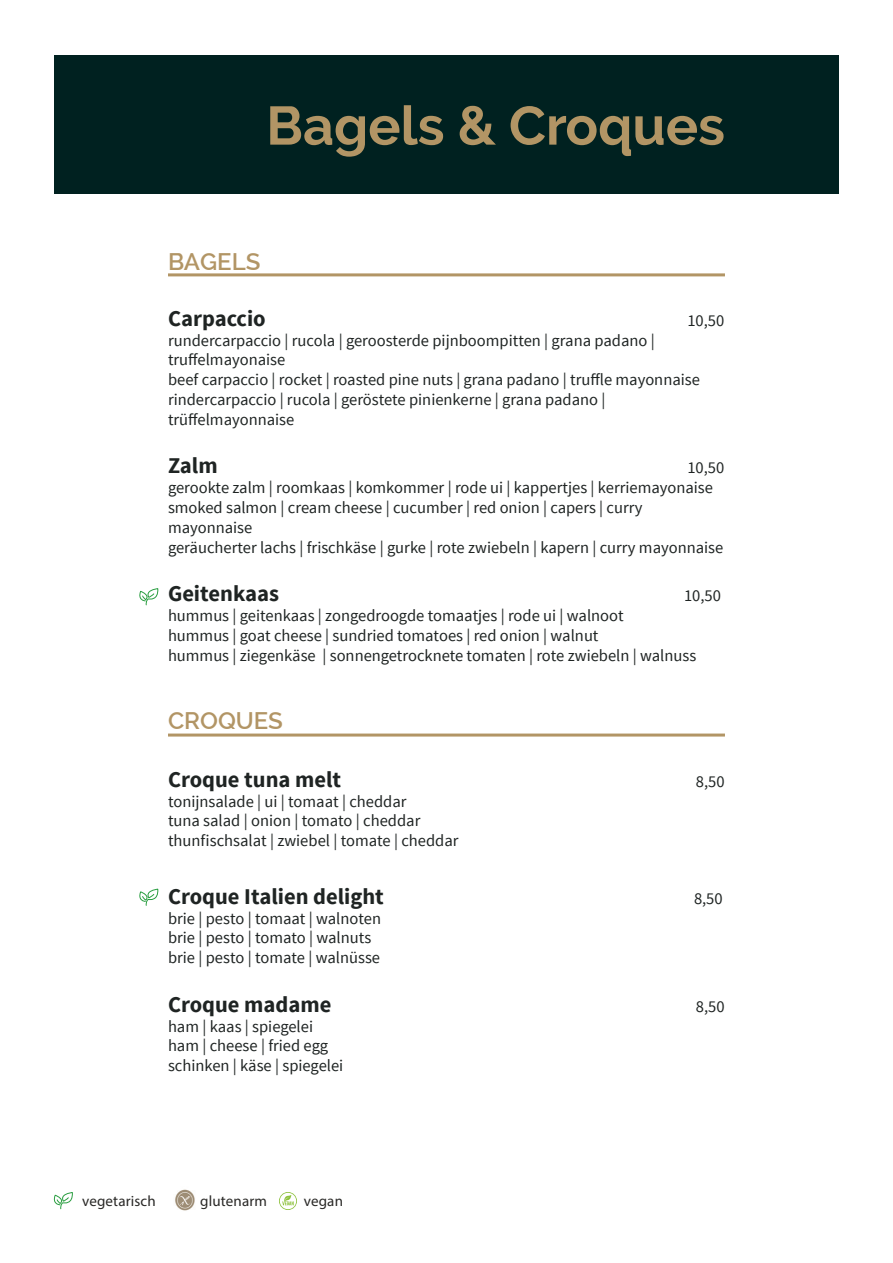
<style>
.page{position:relative;width:893px;height:1263px;background:#fff}
.page>*{position:absolute;margin:0;border:0;box-sizing:border-box;transform-origin:0 0}
.t1{font:700 54px "Raleway";color:#b29565}
.t2{font:600 24px "Raleway";color:#b29565}
.t3{font:700 22.5px "Source Sans Pro";color:#1f2423}
.t4{font:16.5px/19.8px "Source Sans Pro";color:#1f2423}
.t5{font:15px "Myriad Pro";letter-spacing:.01em;color:#292826}
</style>
<div class="page">
<div style="left:54px;top:55px;width:785px;height:138px;background:#002120"></div>
<svg style="left:53px;top:1192px;width:20px;height:17px"></svg>
<svg style="left:279px;top:1192px;width:18px;height:18px"></svg>
<svg style="left:280px;top:1193px;width:16px;height:16px"></svg>
<hr style="left:168px;top:273px;width:557px;height:3px;background:#b29565">
<img style="left:175px;top:1189px;width:20px;height:22px">
<hr style="left:168px;top:733px;width:557px;height:3px;background:#b29565">
<svg style="left:139px;top:588px;width:19px;height:18px"></svg>
<svg style="left:139px;top:888px;width:19px;height:18px"></svg>
<h1 class="t1" style="left:266px;top:95px;width:460px">Bagels &amp; Croques</h1>
<h2 class="t2" style="left:168px;top:248px;width:94px">BAGELS</h2>
<h3 class="t3" style="left:168px;top:304px;width:99px">Carpaccio</h3>
<p class="t4" style="left:687px;top:311px;width:38px">10,50</p>
<p class="t4" style="left:168px;top:331px;width:533px">rundercarpaccio | rucola | geroosterde pijnboompitten | grana padano | truffelmayonaise<br>beef carpaccio | rocket | roasted pine nuts | grana padano | truffle mayonnaise rindercarpaccio | rucola | geröstete pinienkerne | grana padano | trüffelmayonnaise</p>
<h3 class="t3" style="left:168px;top:452px;width:51px">Zalm</h3>
<p class="t4" style="left:168px;top:458px;width:558px;text-indent:519px">10,50 gerookte zalm | roomkaas | komkommer | rode ui | kappertjes | kerriemayonaise smoked salmon | cream cheese | cucumber | red onion | capers | curry mayonnaise<br>geräucherter lachs | frischkäse | gurke | rote zwiebeln | kapern | curry mayonnaise</p>
<h3 class="t3" style="left:168px;top:579px;width:113px">Geitenkaas</h3>
<p class="t4" style="left:684px;top:586px;width:38px">10,50</p>
<p class="t4" style="left:168px;top:606px;width:530px">hummus | geitenkaas | zongedroogde tomaatjes | rode ui | walnoot<br>hummus | goat cheese | sundried tomatoes | red onion | walnut<br>hummus | ziegenkäse | sonnengetrocknete tomaten | rote zwiebeln | walnuss</p>
<h2 class="t2" style="left:168px;top:707px;width:117px">CROQUES</h2>
<h3 class="t3" style="left:168px;top:765px;width:175px">Croque tuna melt</h3>
<p class="t4" style="left:696px;top:772px;width:30px">8,50</p>
<p class="t4" style="left:168px;top:791px;width:292px">tonijnsalade | ui | tomaat | cheddar<br>tuna salad | onion | tomato | cheddar thunfischsalat | zwiebel | tomate | cheddar</p>
<h3 class="t3" style="left:168px;top:882px;width:217px">Croque Italien delight</h3>
<p class="t4" style="left:694px;top:889px;width:30px">8,50</p>
<p class="t4" style="left:168px;top:908px;width:215px">brie | pesto | tomaat | walnoten brie | pesto | tomato | walnuts brie | pesto | tomate | walnüsse</p>
<h3 class="t3" style="left:168px;top:990px;width:165px">Croque madame</h3>
<p class="t4" style="left:696px;top:997px;width:30px">8,50</p>
<p class="t4" style="left:168px;top:1016px;width:177px">ham | kaas | spiegelei ham | cheese | fried egg schinken | käse | spiegelei</p>
<p class="t5" style="left:82px;top:1192px;width:75px">vegetarisch</p>
<p class="t5" style="left:200px;top:1192px;width:68px">glutenarm</p>
<p class="t5" style="left:304px;top:1192px;width:41px">vegan</p>
</div>
